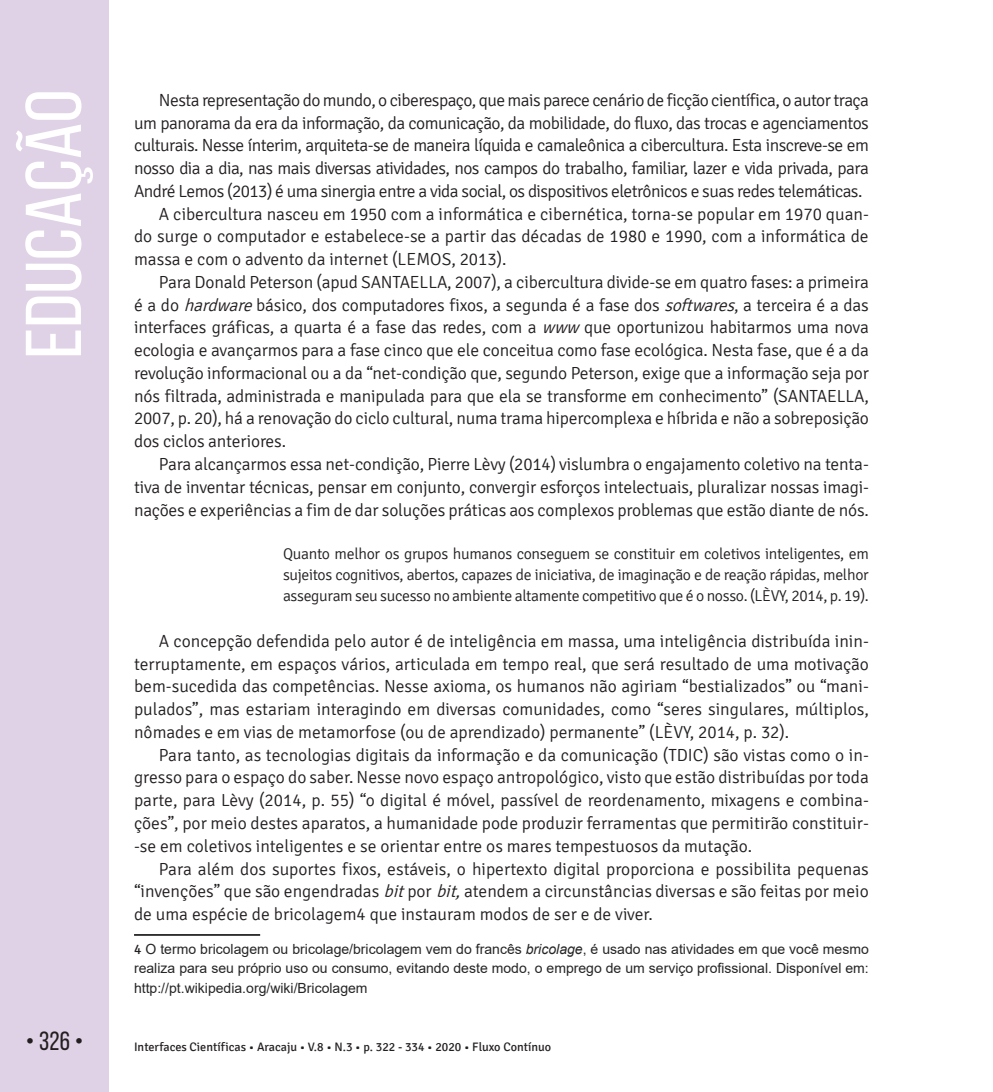
<style>
.page{position:relative;width:993px;height:1092px;background:#fff}
.page>*{position:absolute;margin:0;border:0;box-sizing:border-box;transform-origin:0 0}
.t1{font:78.75px "Bebas Neue";color:#fff;scale:1.09 1}
.t2{font:26.25px "Bebas Neue";color:#231f20}
.TEXTO{font:300 17.5px/22.8px "Signika";letter-spacing:-.005em;color:#231f20;text-align:justify}
.CITAÇÃO{font:300 15.75px/21px "Signika";letter-spacing:-.02em;color:#231f20;text-align:justify}
.NOTA_DE_RODAPÉ{font:14px/19.2px "Arial";color:#252525;text-align:justify}
.t3{font:12.25px "Signika";color:#231f20}
.s1{font-style:italic}
.s2{font-family:"Signika";color:#231f20}
</style>
<div class="page">
<div style="left:0;top:0;width:109px;height:1091px;background:#e0d2e6"></div>
<hr style="left:134px;top:934px;width:126px;height:1px;background:#231f20">
<h1 class="t1" style="left:11px;top:358px;width:248px;rotate:-90deg">EDUCAÇÃO</h1>
<p class="TEXTO" style="left:134px;top:89px;width:736px;text-indent:25px">Nesta representação do mundo, o ciberespaço, que mais parece cenário de ficção científica, o autor traça um panorama da era da informação, da comunicação, da mobilidade, do fluxo, das trocas e agenciamentos culturais. Nesse ínterim, arquiteta-se de maneira líquida e camaleônica a cibercultura. Esta inscreve-se em nosso dia a dia, nas mais diversas atividades, nos campos do trabalho, familiar, lazer e vida privada, para André Lemos (2013) é uma sinergia entre a vida social, os dispositivos eletrônicos e suas redes telemáticas.</p>
<p class="TEXTO" style="left:134px;top:203px;width:736px;text-indent:25px">A cibercultura nasceu em 1950 com a informática e cibernética, torna-se popular em 1970 quan&shy;do surge o computador e estabelece-se a partir das décadas de 1980 e 1990, com a informática de massa e com o advento da internet (LEMOS, 2013).</p>
<p class="TEXTO" style="left:134px;top:271px;width:736px;text-indent:25px">Para Donald Peterson (apud SANTAELLA, 2007), a cibercultura divide-se em quatro fases: a primeira é a do <span class="s1">hardware</span>básico, dos computadores fixos, a segunda é a fase dos <span class="s1">softwares</span>, a terceira é a das interfaces gráficas, a quarta é a fase das redes, com a <span class="s1">www</span> que oportunizou habitarmos uma nova ecologia e avançarmos para a fase cinco que ele conceitua como fase ecológica. Nesta fase, que é a da revolução informacional ou a da “net-condição que, segundo Peterson, exige que a informação seja por nós filtrada, administrada e manipulada para que ela se transforme em conhecimento” (SANTAELLA, 2007, p. 20), há a renovação do ciclo cultural, numa trama hipercomplexa e híbrida e não a sobreposição dos ciclos anteriores.</p>
<p class="TEXTO" style="left:134px;top:453px;width:736px;text-indent:25px">Para alcançarmos essa net-condição, Pierre Lèvy (2014) vislumbra o engajamento coletivo na tenta&shy;tiva de inventar técnicas, pensar em conjunto, convergir esforços intelectuais, pluralizar nossas imagi&shy;nações e experiências a fim de dar soluções práticas aos complexos problemas que estão diante de nós.</p>
<p class="CITAÇÃO" style="left:283px;top:543px;width:587px">Quanto melhor os grupos humanos conseguem se constituir em coletivos inteligentes, em sujeitos cognitivos, abertos, capazes de iniciativa, de imaginação e de reação rápidas, melhor asseguram seu sucesso no ambiente altamente competitivo que é o nosso. (LÈVY, 2014, p. 19).</p>
<p class="TEXTO" style="left:134px;top:630px;width:736px;text-indent:25px">A concepção defendida pelo autor é de inteligência em massa, uma inteligência distribuída inin&shy;terruptamente, em espaços vários, articulada em tempo real, que será resultado de uma motivação bem-sucedida das competências. Nesse axioma, os humanos não agiriam “bestializados” ou “mani&shy;pulados”, mas estariam interagindo em diversas comunidades, como “seres singulares, múltiplos, nômades e em vias de metamorfose (ou de aprendizado) permanente” (LÈVY, 2014, p. 32).</p>
<p class="TEXTO" style="left:134px;top:743px;width:736px;text-indent:25px">Para tanto, as tecnologias digitais da informação e da comunicação (TDIC) são vistas como o in&shy;gresso para o espaço do saber. Nesse novo espaço antropológico, visto que estão distribuídas por toda parte, para Lèvy (2014, p. 55) “o digital é móvel, passível de reordenamento, mixagens e combina&shy;ções”, por meio destes aparatos, a humanidade pode produzir ferramentas que permitirão constituir--se em coletivos inteligentes e se orientar entre os mares tempestuosos da mutação.</p>
<p class="TEXTO" style="left:134px;top:857px;width:736px;text-indent:25px">Para além dos suportes fixos, estáveis, o hipertexto digital proporciona e possibilita pequenas “invenções” que são engendradas <span class="s1">bit</span>por <span class="s1">bit,</span>atendem a circunstâncias diversas e são feitas por meio de uma espécie de bricolagem4 que instauram modos de ser e de viver.</p>
<p class="NOTA_DE_RODAPÉ" style="left:134px;top:939px;width:736px"><span class="s2">4</span> O termo bricolagem ou bricolage/bricolagem vem do francês <span class="s1">bricolage</span>, é usado nas atividades em que você mesmo realiza para seu próprio uso ou consumo, evitando deste modo, o emprego de um serviço profissional. Disponível em: http://pt.wikipedia.org/wiki/Bricolagem</p>
<h2 class="t2" style="left:26px;top:1026px;width:59px">• 326 •</h2>
<p class="t3" style="left:134px;top:1040px;width:418px">Interfaces Científicas • Aracaju • V.8 • N.3 • p. 322 - 334 • 2020 • Fluxo Contínuo</p>
</div>
